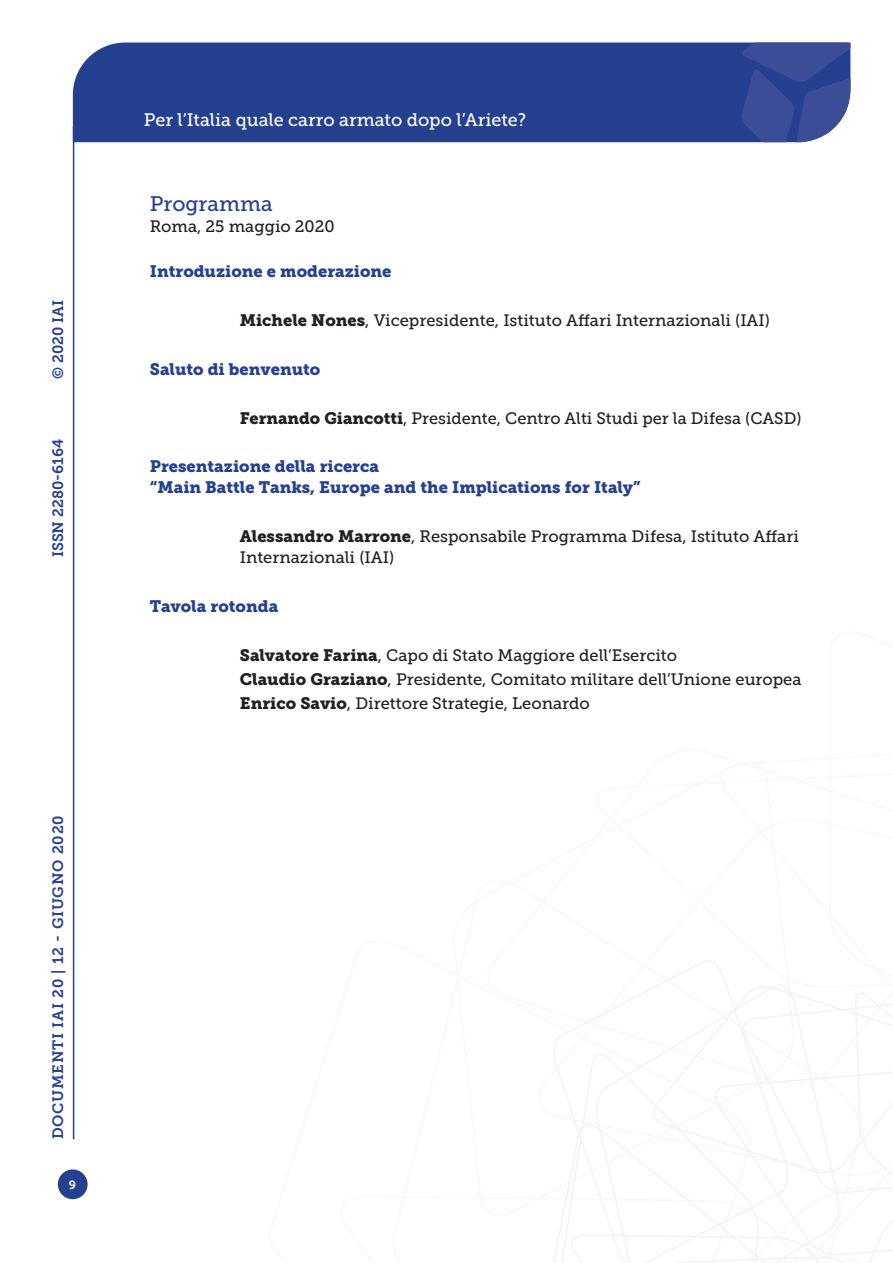
<style>
.page{position:relative;width:893px;height:1263px;background:#fff}
.page>*{position:absolute;margin:0;border:0;box-sizing:border-box;transform-origin:0 0}
.Titolo_paragrafo{font:21px "Museo Slab 500";color:#25408f}
.t1{font:18px "Museo Slab 500";color:#fff}
.Testo{font:16.5px/21px "Museo Slab 500";color:#231f20}
.Testo-2{font:16.5px "Museo Slab 900";color:#25408f}
.t2{font:15px "Museo Slab 700";letter-spacing:.05em;color:#25408f}
.t3{font:15px "Museo Slab 700";color:#25408f}
.t4{font:12px "Museo Slab 700";color:#fff}
.s1{font-family:"Museo Slab 900"}
</style>
<div class="page">
<svg style="left:553px;top:960px;width:340px;height:303px"></svg>
<div style="left:73px;top:43px;width:668px;height:99px;background:#25408f"></div>
<svg style="left:741px;top:43px;width:109px;height:99px;background:#3f529a"></svg>
<div style="left:58px;top:1169px;width:30px;height:30px;background:#25408f;border-radius:50%"></div>
<hr style="left:73px;top:126px;width:1px;height:1013px;background:#25408f">
<p class="t2" style="left:50px;top:379px;width:80px;rotate:-90deg">© 2020 IAI</p>
<p class="t3" style="left:50px;top:557px;width:120px;rotate:-90deg">ISSN 2280-6164</p>
<p class="t2" style="left:50px;top:1139px;width:325px;rotate:-90deg">DOCUMENTI IAI 20 | 12 - GIUGNO 2020</p>
<p class="t4" style="left:69px;top:1178px;width:9px">9</p>
<p class="t1" style="left:144px;top:110px;width:384px">Per l’Italia quale carro armato dopo l’Ariete?</p>
<p class="Titolo_paragrafo" style="left:150px;top:192px;width:124px">Programma</p>
<p class="Testo" style="left:150px;top:216px;width:186px">Roma, 25 maggio 2020</p>
<p class="Testo-2" style="left:150px;top:262px;width:243px">Introduzione e moderazione</p>
<p class="Testo" style="left:240px;top:310px;width:532px"><span class="s1">Michele Nones</span>, Vicepresidente, Istituto Affari Internazionali (IAI)</p>
<p class="Testo-2" style="left:150px;top:359px;width:172px">Saluto di benvenuto</p>
<p class="Testo" style="left:240px;top:408px;width:563px"><span class="s1">Fernando Giancotti</span>, Presidente, Centro Alti Studi per la Difesa (CASD)</p>
<p class="Testo-2" style="left:150px;top:457px;width:231px">Presentazione della ricerca</p>
<p class="Testo-2" style="left:150px;top:478px;width:492px">“Main Battle Tanks, Europe and the Implications for Italy”</p>
<p class="Testo" style="left:240px;top:526px;width:561px"><span class="s1">Alessandro Marrone</span>, Responsabile Programma Difesa, Istituto Affari<br>Internazionali (IAI)</p>
<p class="Testo-2" style="left:150px;top:596px;width:130px">Tavola rotonda</p>
<p class="Testo" style="left:240px;top:645px;width:439px"><span class="s1">Salvatore Farina</span>, Capo di Stato Maggiore dell’Esercito</p>
<p class="Testo" style="left:240px;top:669px;width:563px"><span class="s1">Claudio Graziano</span>, Presidente, Comitato militare dell’Unione europea</p>
<p class="Testo" style="left:240px;top:693px;width:351px"><span class="s1">Enrico Savio</span>, Direttore Strategie, Leonardo</p>
</div>
